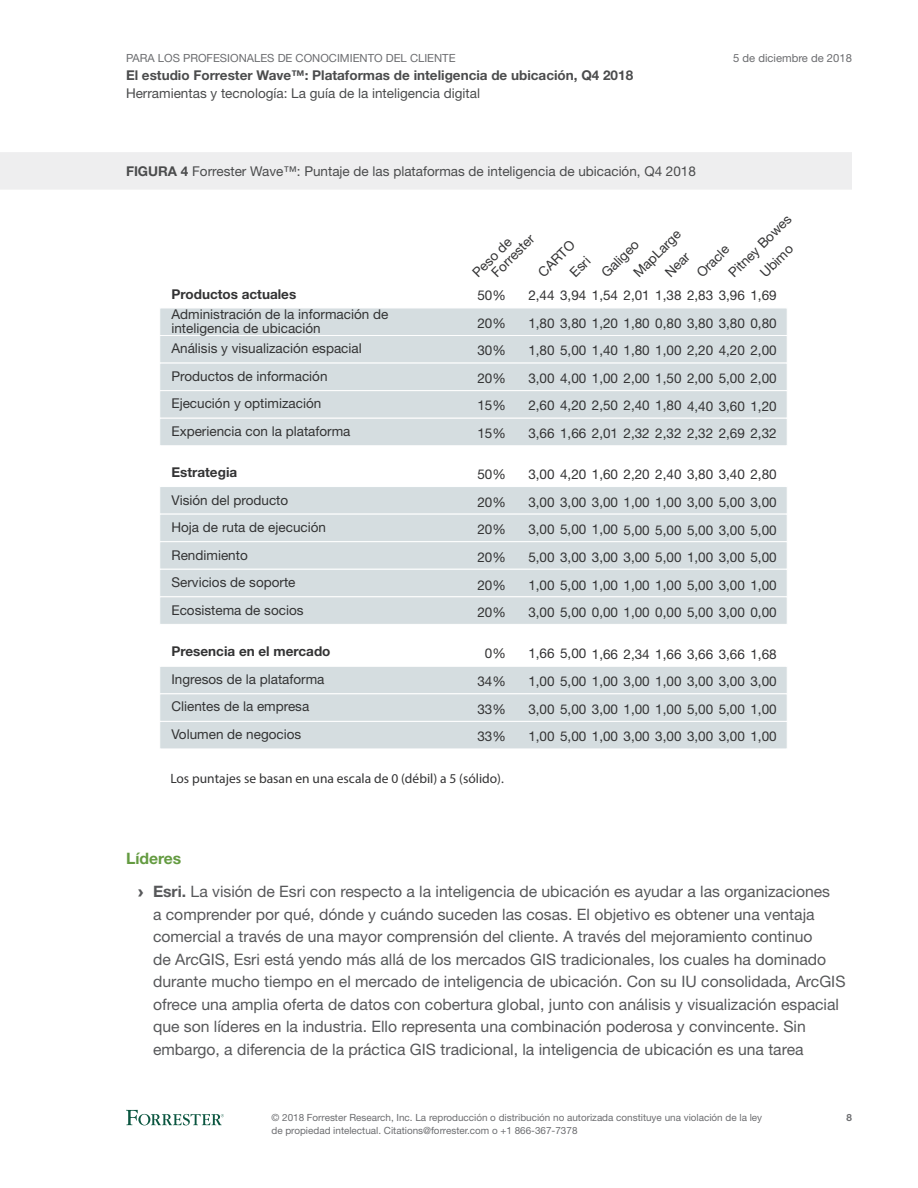
<style>
.page{position:relative;width:918px;height:1188px;background:#fff}
.page>*{position:absolute;margin:0;border:0;box-sizing:border-box;transform-origin:0 0}
.t1{font:15.75px/22.5px "Helvetica Neue LT Std";color:#57585a}
.Heading_2{font:700 15.75px "Helvetica Neue LT Std";color:#649b41}
.t2{font:13.5px/27.6px "Helvetica Neue LT Std";color:#333334;text-align:justify}
.FigureFullPage{font:13.5px "Helvetica Neue LT Std";color:#4b4c4d}
.t3{font:700 13.5px "Helvetica Neue LT Std";color:#4b4c4d}
.t4{font:13.5px "Myriad Pro";color:#333334}
.t5{font:11.25px "Helvetica Neue LT Std";color:#6c6d70}
.t6{font:9.9px/12.8px "Helvetica Neue LT Std";color:#6c6d70}
.t7{font:700 9.9px "Helvetica Neue LT Std";color:#6c6d70}
.s1{font-weight:700}
.s2{font-family:"Arial";font-weight:900}
</style>
<div class="page">
<svg style="left:126px;top:1110px;width:98px;height:15px"></svg>
<div style="left:0;top:152px;width:852px;height:38px;background:#eeeeef"></div>
<div style="left:159px;top:308px;width:629px;height:28px;background:#d5dde0;border:1px solid #fff"></div>
<div style="left:159px;top:335px;width:629px;height:29px;background:#d5dde0;border:1px solid #fff"></div>
<div style="left:159px;top:363px;width:629px;height:28px;background:#d5dde0;border:1px solid #fff"></div>
<div style="left:159px;top:390px;width:629px;height:29px;background:#d5dde0;border:1px solid #fff"></div>
<div style="left:159px;top:418px;width:629px;height:28px;background:#d5dde0;border:1px solid #fff"></div>
<div style="left:159px;top:486px;width:629px;height:29px;background:#d5dde0;border:1px solid #fff"></div>
<div style="left:159px;top:514px;width:629px;height:28px;background:#d5dde0;border:1px solid #fff"></div>
<div style="left:159px;top:541px;width:629px;height:29px;background:#d5dde0;border:1px solid #fff"></div>
<div style="left:159px;top:569px;width:629px;height:28px;background:#d5dde0;border:1px solid #fff"></div>
<div style="left:159px;top:596px;width:629px;height:29px;background:#d5dde0;border:1px solid #fff"></div>
<div style="left:159px;top:666px;width:629px;height:28px;background:#d5dde0;border:1px solid #fff"></div>
<div style="left:159px;top:693px;width:629px;height:29px;background:#d5dde0;border:1px solid #fff"></div>
<div style="left:159px;top:721px;width:629px;height:28px;background:#d5dde0;border:1px solid #fff"></div>
<p class="t5" style="left:126px;top:51px;width:331px">PARA LOS PROFESIONALES DE CONOCIMIENTO DEL CLIENTE</p>
<p class="t3" style="left:126px;top:67px;width:509px">El estudio Forrester Wave™: Plataformas de inteligencia de ubicación, Q4 2018</p>
<p class="FigureFullPage" style="left:126px;top:85px;width:356px">Herramientas y tecnología: La guía de la inteligencia digital</p>
<p class="FigureFullPage" style="left:126px;top:163px;width:571px"><span class="s1">FIGURA 4</span> Forrester Wave™: Puntaje de las plataformas de inteligencia de ubicación, Q4 2018</p>
<p class="t5" style="left:733px;top:51px;width:120px">5 de diciembre de 2018</p>
<p class="t2" style="left:723px;top:267px;width:84px;line-height:22.5px;text-align:center;rotate:-45deg">Pitney Bowes<br>Ubimo</p>
<p class="t2" style="left:626px;top:265px;width:62px;rotate:-45deg">MapLarge</p>
<p class="t2" style="left:484px;top:265px;width:56px;rotate:-45deg">Forrester</p>
<p class="t2" style="left:465px;top:265px;width:51px;rotate:-45deg">Peso de</p>
<p class="t2" style="left:477px;top:281px;width:30px">50% 20% 30% 20% 15% 15%</p>
<p class="t2" style="left:477px;top:461px;width:30px">50% 20% 20% 20% 20% 20%</p>
<p class="t2" style="left:477px;top:640px;width:30px;text-align:center">0%<br>34%<br>33%<br>33%</p>
<p class="t2" style="left:531px;top:265px;width:47px;rotate:-45deg">CARTO</p>
<p class="t2" style="left:594px;top:265px;width:48px;rotate:-45deg">Galigeo</p>
<p class="t2" style="left:657px;top:265px;width:30px;rotate:-45deg">Near</p>
<p class="t2" style="left:689px;top:265px;width:41px;rotate:-45deg">Oracle</p>
<p class="t2" style="left:528px;top:281px;width:250px">2,44 3,94 1,54 2,01 1,38 2,83 3,96 1,69<br>1,80 3,80 1,20 1,80 0,80 3,80 3,80 0,80<br>1,80 5,00 1,40 1,80 1,00 2,20 4,20 2,00<br>3,00 4,00 1,00 2,00 1,50 2,00 5,00 2,00<br>2,60 4,20 2,50 2,40 1,80 4,40 3,60 1,20<br>3,66 1,66 2,01 2,32 2,32 2,32 2,69 2,32</p>
<p class="t2" style="left:528px;top:461px;width:250px">3,00 4,20 1,60 2,20 2,40 3,80 3,40 2,80<br>3,00 3,00 3,00 1,00 1,00 3,00 5,00 3,00<br>3,00 5,00 1,00 5,00 5,00 5,00 3,00 5,00<br>5,00 3,00 3,00 3,00 5,00 1,00 3,00 5,00<br>1,00 5,00 1,00 1,00 1,00 5,00 3,00 1,00<br>3,00 5,00 0,00 1,00 0,00 5,00 3,00 0,00</p>
<p class="t2" style="left:528px;top:640px;width:250px">1,66 5,00 1,66 2,34 1,66 3,66 3,66 1,68<br>1,00 5,00 1,00 3,00 1,00 3,00 3,00 3,00<br>3,00 5,00 3,00 1,00 1,00 5,00 5,00 1,00<br>1,00 5,00 1,00 3,00 3,00 3,00 3,00 1,00</p>
<p class="t2" style="left:562px;top:265px;width:24px;rotate:-45deg">Esri</p>
<p class="t2" style="left:171px;top:283px;width:218px;line-height:20.4px"><span class="s1">Productos actuales<br></span>Administración de la información de</p>
<p class="t2" style="left:171px;top:318px;width:192px;line-height:20.4px">inteligencia de ubicación<br>Análisis y visualización espacial</p>
<p class="t2" style="left:171px;top:362px;width:181px;text-align:left">Productos de información<br>Ejecución y optimización<br>Experiencia con la plataforma</p>
<p class="t2" style="left:171px;top:458px;width:156px;text-align:left"><span class="s1">Estrategia<br></span>Visión del producto<br>Hoja de ruta de ejecución<br>Rendimiento<br>Servicios de soporte<br>Ecosistema de socios</p>
<p class="t2" style="left:171px;top:638px;width:161px;text-align:left"><span class="s1">Presencia en el mercado<br></span>Ingresos de la plataforma<br>Clientes de la empresa<br>Volumen de negocios</p>
<p class="t4" style="left:170px;top:770px;width:335px">Los puntajes se basan en una escala de 0 (débil) a 5 (sólido).</p>
<p class="Heading_2" style="left:126px;top:848px;width:57px">Líderes</p>
<p class="t1" style="left:153px;top:880px;width:694px;text-indent:-15px"><span class="s2">›</span> <span class="s1">Esri.</span> La visión de Esri con respecto a la inteligencia de ubicación es ayudar a las organizaciones<br>a comprender por qué, dónde y cuándo suceden las cosas. El objetivo es obtener una ventaja comercial a través de una mayor comprensión del cliente. A través del mejoramiento continuo<br>de ArcGIS, Esri está yendo más allá de los mercados GIS tradicionales, los cuales ha dominado durante mucho tiempo en el mercado de inteligencia de ubicación. Con su IU consolidada, ArcGIS ofrece una amplia oferta de datos con cobertura global, junto con análisis y visualización espacial que son líderes en la industria. Ello representa una combinación poderosa y convincente. Sin embargo, a diferencia de la práctica GIS tradicional, la inteligencia de ubicación es una tarea</p>
<p class="t6" style="left:272px;top:1111px;width:492px">© 2018 Forrester Research, Inc. La reproducción o distribución no autorizada constituye una violación de la ley de propiedad intelectual. Citations@forrester.com o +1 866-367-7378</p>
<p class="t7" style="left:846px;top:1112px;width:7px">8</p>
</div>
